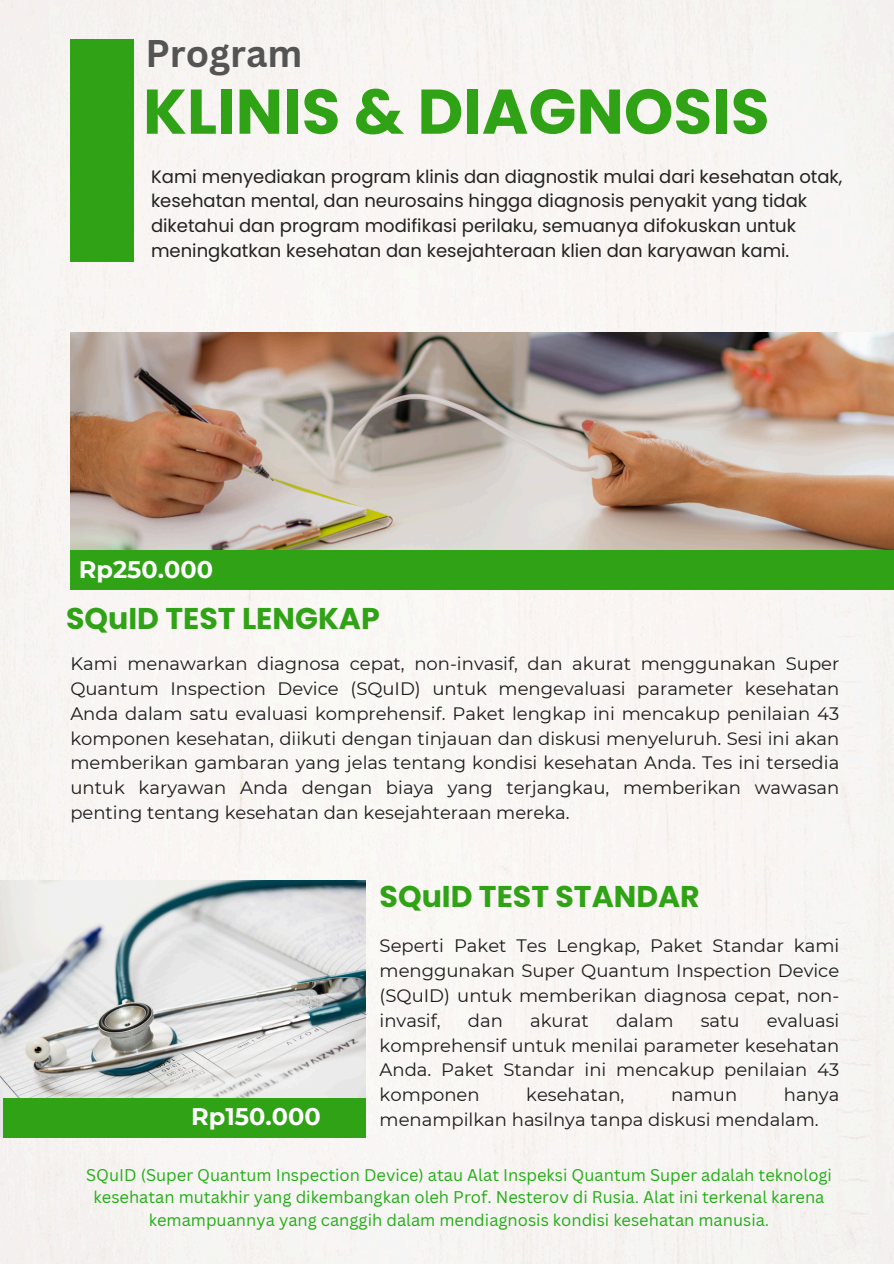
<style>
.page{position:relative;width:894px;height:1264px;background:#fff}
.page>*{position:absolute;margin:0;border:0;box-sizing:border-box;transform-origin:0 0}
.t1{font:700 63px "Poppins";color:#2fa315}
.t2{font:700 37.5px "Canva Sans";color:#545454}
.t3{font:700 30px "Poppins";color:#2fa315}
.t4{font:700 24px "Montserrat";color:#fff}
.t5{font:18px/24.8px "Montserrat";color:#1c1a1b;text-align:justify}
.t6{font:18px/24.8px "Poppins";color:#222020}
.t7{font:16.5px/22.5px "Canva Sans";color:#22ae16;text-align:center}
</style>
<div class="page">
<div style="left:0;top:0;width:893px;height:1263px;background:#f9f5f4"></div>
<img style="left:70px;top:333px;width:823px;height:217px">
<img style="left:0;top:880px;width:366px;height:257px">
<div style="left:70px;top:39px;width:64px;height:223px;background:#2fa315"></div>
<div style="left:70px;top:550px;width:823px;height:40px;background:#2fa315"></div>
<div style="left:4px;top:1097px;width:362px;height:40px;background:#2fa315"></div>
<p class="t2" style="left:145px;top:27px;width:158px">Program</p>
<h3 class="t1" style="left:143px;top:68px;width:628px">KLINIS &amp; DIAGNOSIS</h3>
<p class="t6" style="left:151px;top:164px;width:692px">Kami menyediakan program klinis dan diagnostik mulai dari kesehatan otak, kesehatan mental, dan neurosains hingga diagnosis penyakit yang tidak diketahui dan program modifikasi perilaku, semuanya difokuskan untuk meningkatkan kesehatan dan kesejahteraan klien dan karyawan kami.</p>
<h4 class="t4" style="left:79px;top:554px;width:136px">Rp250.000</h4>
<h2 class="t3" style="left:66px;top:597px;width:315px">SQuID TEST LENGKAP</h2>
<h1 class="t5" style="left:70px;top:651px;width:770px">Kami menawarkan diagnosa cepat, non-invasif, dan akurat menggunakan Super Quantum Inspection Device (SQuID) untuk mengevaluasi parameter kesehatan Anda dalam satu evaluasi komprehensif. Paket lengkap ini mencakup penilaian 43 komponen kesehatan, diikuti dengan tinjauan dan diskusi menyeluruh. Sesi ini akan memberikan gambaran yang jelas tentang kondisi kesehatan Anda. Tes ini tersedia untuk karyawan Anda dengan biaya yang terjangkau, memberikan wawasan penting tentang kesehatan dan kesejahteraan mereka.</h1>
<h4 class="t3" style="left:379px;top:875px;width:322px">SQuID TEST STANDAR</h4>
<p class="t5" style="left:379px;top:933px;width:461px">Seperti Paket Tes Lengkap, Paket Standar kami menggunakan Super Quantum Inspection Device (SQuID) untuk memberikan diagnosa cepat, non&shy;invasif,</p>
<p class="t5" style="left:379px;top:1007px;width:461px;text-indent:387px">evaluasi komprehensif untuk menilai parameter kesehatan Anda. Paket Standar ini mencakup penilaian 43 komponen</p>
<p class="t5" style="left:467px;top:1007px;width:37px">dan</p>
<p class="t5" style="left:530px;top:1007px;width:60px">akurat</p>
<p class="t5" style="left:616px;top:1007px;width:59px">dalam</p>
<p class="t5" style="left:700px;top:1007px;width:40px">satu</p>
<p class="t5" style="left:379px;top:1082px;width:461px;text-indent:404px">hanya menampilkan hasilnya tanpa diskusi mendalam.</p>
<p class="t5" style="left:526px;top:1082px;width:100px">kesehatan,</p>
<p class="t5" style="left:670px;top:1082px;width:68px">namun</p>
<h3 class="t4" style="left:191px;top:1101px;width:131px">Rp150.000</h3>
<p class="t7" style="left:86px;top:1163px;width:747px">SQuID (Super Quantum Inspection Device) atau Alat Inspeksi Quantum Super adalah teknologi kesehatan mutakhir yang dikembangkan oleh Prof. Nesterov di Rusia. Alat ini terkenal karena kemampuannya yang canggih dalam mendiagnosis kondisi kesehatan manusia.</p>
</div>
